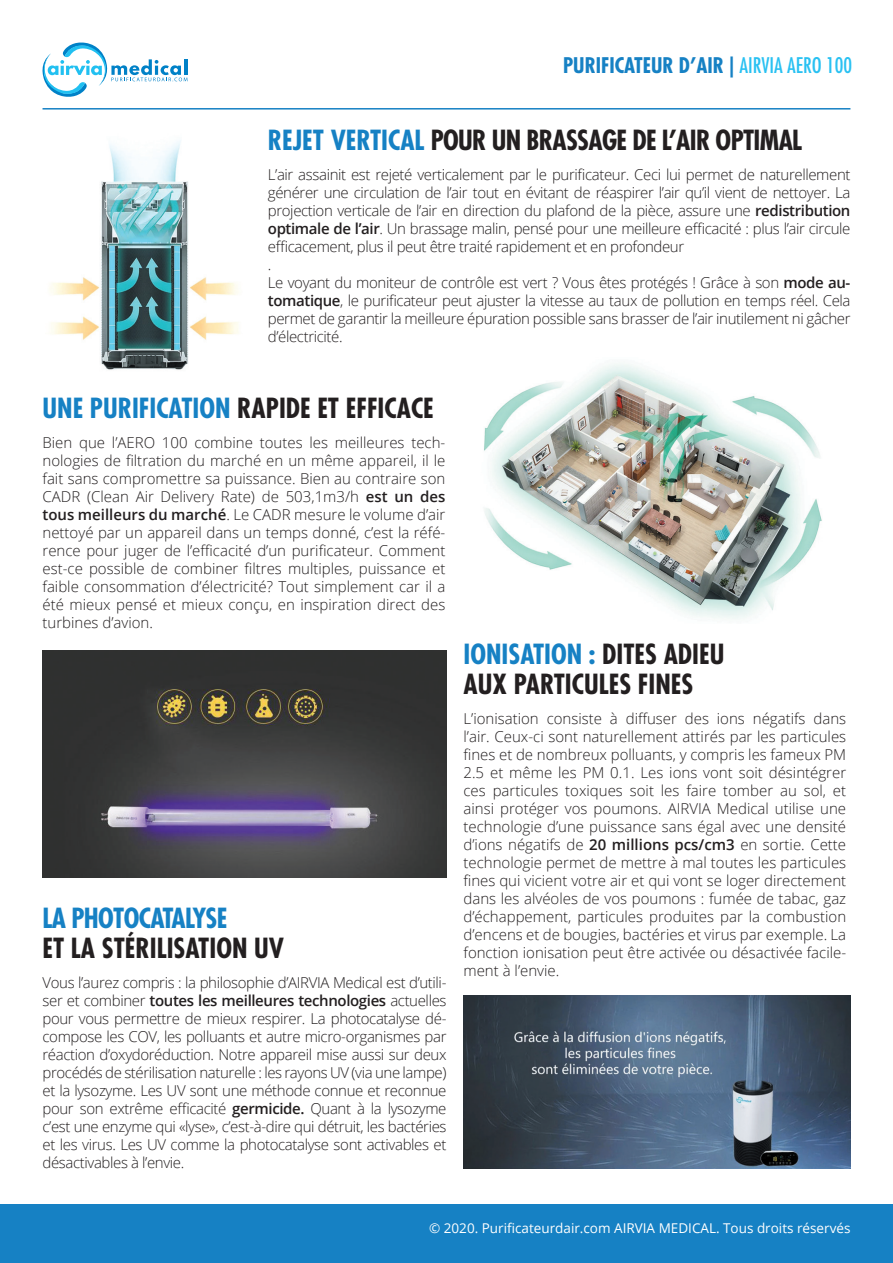
<style>
.page{position:relative;width:893px;height:1263px;background:#fff}
.page>*{position:absolute;margin:0;border:0;box-sizing:border-box;transform-origin:0 0}
.t1{font:700 condensed 27px/30px "Futura Std";color:#231f20}
.t2{font:700 condensed 27px "Futura Std";letter-spacing:-.015em;color:#1681c4}
.t3{font:700 condensed 27px "Futura Std";letter-spacing:-.025em;color:#231f20}
.t4{font:700 condensed 21px "Futura Std";color:#1681c4}
.t5{font:300 15px/18px "Open Sans";letter-spacing:-.025em;color:#231f20;text-align:justify}
.t6{font:13.5px "Open Sans";color:#fff}
.s1{font-weight:400;color:#29c1f2}
.s2{color:#1681c4}
.s3{font-weight:600}
</style>
<div class="page">
<img style="left:50px;top:140px;width:189px;height:230px">
<div style="left:0;top:1204px;width:893px;height:59px;background:#1681c4"></div>
<hr style="left:43px;top:108px;width:807px;height:2px;background:#1681c4">
<img style="left:43px;top:651px;width:403px;height:226px">
<svg style="left:42px;top:42px;width:145px;height:55px"></svg>
<img style="left:484px;top:363px;width:338px;height:256px">
<img style="left:463px;top:995px;width:387px;height:173px">
<h2 class="t4" style="left:563px;top:52px;width:291px">PURIFICATEUR D’AIR | <span class="s1">AIRVIA AERO 100</span></h2>
<h1 class="t2" style="left:268px;top:123px;width:91px">REJET VERTICA</h1>
<h1 class="t3" style="left:415px;top:123px;width:389px"><span class="s2">L</span> POUR UN BRASSAGE DE L’AIR OPTIMAL</h1>
<p class="t5" style="left:268px;top:165px;width:584px;text-align:left">L’air assainit est rejeté verticalement par le purificateur. Ceci lui permet de naturellement générer une circulation de l’air tout en évitant de réaspirer l’air qu’il vient de nettoyer. La projection verticale de l’air en direction du plafond de la pièce, assure une <span class="s3">redistribution optimale de l’air</span>. Un brassage malin, pensé pour une meilleure efficacité : plus l’air circule efficacement, plus il peut être traité rapidement et en profondeur<br>.<br>Le voyant du moniteur de contrôle est vert ? Vous êtes protégés ! Grâce à son <span class="s3">mode au&shy;tomatique</span>, le purificateur peut ajuster la vitesse au taux de pollution en temps réel. Cela permet de garantir la meilleure épuration possible sans brasser de l’air inutilement ni gâcher d’électricité.</p>
<h1 class="t2" style="left:43px;top:391px;width:72px">UNE PURIFICATI</h1>
<h1 class="t1" style="left:199px;top:393px;width:51px"><span class="s2">ON</span> RAPIDE</h1>
<h1 class="t1" style="left:317px;top:393px;width:41px">ET EFFICACE</h1>
<p class="t5" style="left:43px;top:433px;width:404px">Bien que l’AERO 100 combine toutes les meilleures tech&shy;nologies de filtration du marché en un même appareil, il le fait sans compromettre sa puissance. Bien au contraire son CADR (Clean Air Delivery Rate) de 503,1m3/h <span class="s3">est un des tous meilleurs du marché</span>. Le CADR mesure le volume d’air nettoyé par un appareil dans un temps donné, c’est la réfé&shy;rence pour juger de l’efficacité d’un purificateur. Comment est-ce possible de combiner filtres multiples, puissance et faible consommation d’électricité? Tout simplement car il a été mieux pensé et mieux conçu, en inspiration direct des turbines d’avion.</p>
<h1 class="t2" style="left:43px;top:901px;width:109px">LA PHOTOCATA</h1>
<h1 class="t2" style="left:185px;top:901px;width:41px">LYSE</h1>
<h1 class="t1" style="left:43px;top:933px;width:243px">ET LA STÉRI LISATION UV</h1>
<p class="t5" style="left:43px;top:973px;width:405px">Vous l’aurez compris : la philosophie d’AIRVIA Medical est d’utili&shy;ser et combiner <span class="s3">toutes les meilleures technologies</span> actuelles pour vous permettre de mieux respirer. La photocatalyse dé&shy;compose les COV, les polluants et autre micro-organismes par réaction d’oxydoréduction. Notre appareil mise aussi sur deux procédés de stérilisation naturelle : les rayons UV (via une lampe) et la lysozyme. Les UV sont une méthode connue et reconnue pour son extrême efficacité <span class="s3">germicide.</span> Quant à la lysozyme c’est une enzyme qui «lyse», c’est-à-dire qui détruit, les bactéries et les virus. Les UV comme la photocatalyse sont activables et désactivables à l’envie.</p>
<h1 class="t1" style="left:463px;top:639px;width:213px"><span class="s2">IONISATION :</span> DITES ADIEU<br>AU X PARTICU</h1>
<h1 class="t1" style="left:599px;top:669px;width:96px">LES FI NES</h1>
<p class="t5" style="left:463px;top:709px;width:384px">L’ionisation consiste à diffuser des ions négatifs dans l’air. Ceux-ci sont naturellement attirés par les particules fines et de nombreux polluants, y compris les fameux PM 2.5 et même les PM 0.1. Les ions vont soit désintégrer ces particules toxiques soit les faire tomber au sol, et ainsi protéger vos poumons. AIRVIA Medical utilise une technologie d’une puissance sans égal avec une densité d’ions négatifs de <span class="s3">20 millions pcs/cm3</span> en sortie. Cette technologie permet de mettre à mal toutes les particules fines qui vicient votre air et qui vont se loger directement dans les alvéoles de vos poumons : fumée de tabac, gaz d’échappement, particules produites par la combustion d’encens et de bougies, bactéries et virus par exemple. La fonction ionisation peut être activée ou désactivée facile&shy;ment à l’envie.</p>
<p class="t6" style="left:429px;top:1219px;width:423px">© 2020. Purificateurdair.com AIRVIA MEDICAL. Tous droits réservés</p>
</div>
